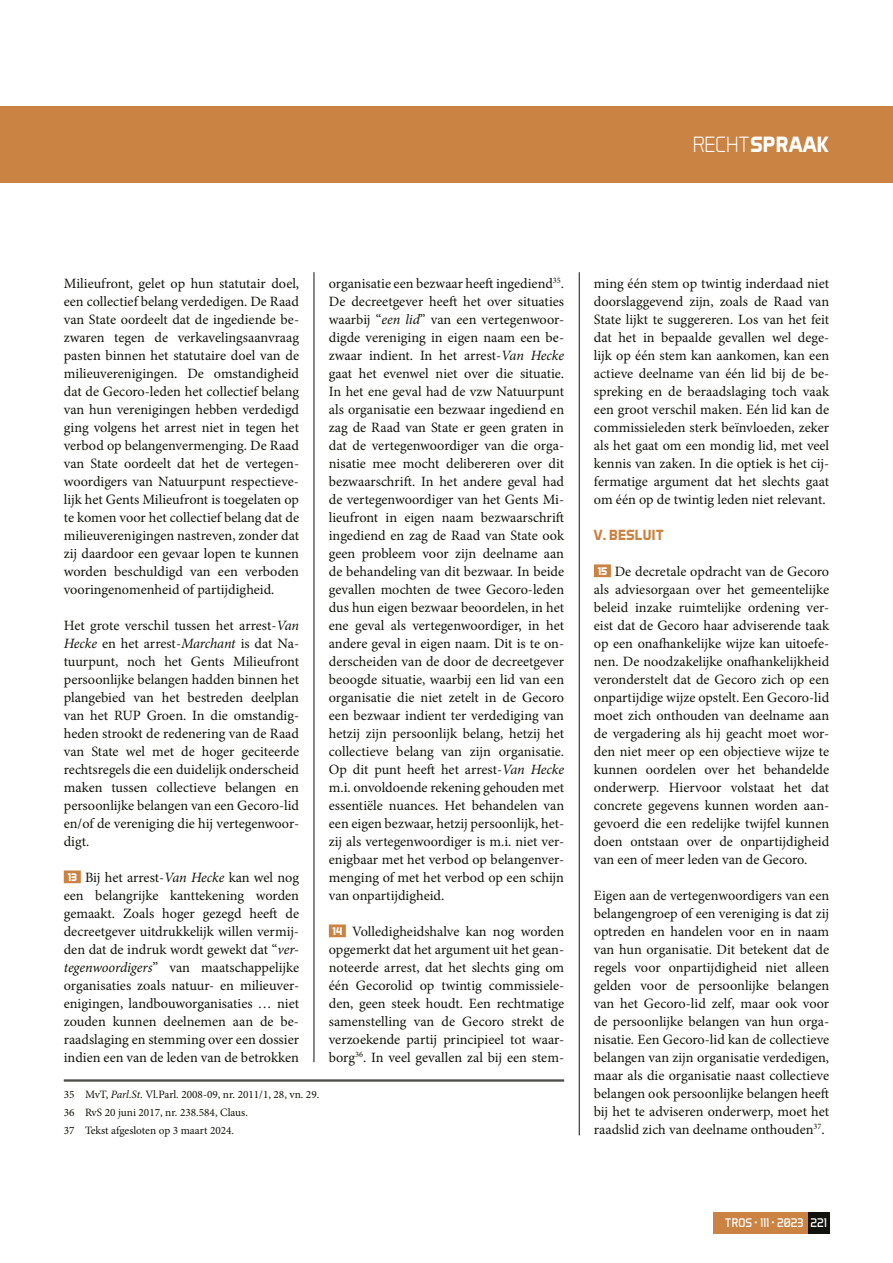
<style>
.page{position:relative;width:893px;height:1263px;background:#fff}
.page>*{position:absolute;margin:0;border:0;box-sizing:border-box;transform-origin:0 0}
.t1{font:700 22.5px "Aero Matics";color:#fff}
.t2{font:700 15px "Aero Matics";color:#ca8342}
.t3{font:14.25px/18px "Minion Pro";color:#12120d;text-align:justify}
.t4{font:12.75px "Aero Matics";color:#fff}
.t5{font:11.25px/18px "Minion Pro";color:#12120d}
.s1{font-weight:300}
.s2{font-style:italic}
.s3{font-family:"Aero Matics";font-weight:700;font-size:11.25px;color:#fff}
</style>
<div class="page">
<div style="left:64px;top:870px;width:17px;height:13px;background:#ca8342"></div>
<div style="left:329px;top:924px;width:17px;height:13px;background:#ca8342"></div>
<div style="left:594px;top:564px;width:17px;height:13px;background:#ca8342"></div>
<div style="left:0;top:106px;width:893px;height:77px;background:#ca8342"></div>
<hr style="left:314px;top:272px;width:1px;height:790px;background:#12120d">
<hr style="left:579px;top:272px;width:1px;height:863px;background:#12120d">
<hr style="left:64px;top:1079px;width:500px;height:1px;background:#12120d">
<hr style="left:64px;top:1081px;width:500px;height:1px;background:#12120d">
<div style="left:713px;top:1212px;width:95px;height:21px;background:#ca8342"></div>
<div style="left:808px;top:1212px;width:21px;height:21px;background:#12120d"></div>
<h1 class="t1" style="left:693px;top:131px;width:138px"><span class="s1">RECHT</span>SPRAAK</h1>
<p class="t3" style="left:64px;top:275px;width:237px">Milieufront, gelet op hun statutair doel, een collectief belang verdedigen. De Raad van State oordeelt dat de ingediende be&shy;zwaren tegen de verkavelingsaanvraag pasten binnen het statutaire doel van de milieuverenigingen. De omstandigheid dat de Gecoro-leden het collectief belang van hun verenigingen hebben verdedigd ging volgens het arrest niet in tegen het verbod op belangenvermenging. De Raad van State oordeelt dat het de vertegen&shy;woordigers van Natuurpunt respectieve&shy;lijk het Gents Milieufront is toegelaten op te komen voor het collectief belang dat de milieuverenigingen nastreven, zonder dat zij daardoor een gevaar lopen te kunnen worden beschuldigd van een verboden vooringenomenheid of partijdigheid.</p>
<p class="t3" style="left:64px;top:616px;width:237px">Het grote verschil tussen het arrest-<span class="s2">Van Hecke</span> en het arrest-<span class="s2">Marchant</span> is dat Na&shy;tuurpunt, noch het Gents Milieufront persoonlijke belangen hadden binnen het plangebied van het bestreden deelplan van het RUP Groen. In die omstandig&shy;heden strookt de redenering van de Raad van State wel met de hoger geciteerde rechtsregels die een duidelijk onderscheid maken tussen collectieve belangen en persoonlijke belangen van een Gecoro-lid en/of de vereniging die hij vertegenwoor&shy;digt.</p>
<p class="t3" style="left:64px;top:869px;width:237px"><span class="s3">13</span> Bij het arrest-<span class="s2">Van Hecke</span> kan wel nog een belangrijke kanttekening worden gemaakt. Zoals hoger gezegd heeft de decreetgever uitdrukkelijk willen vermij&shy;den dat de indruk wordt gewekt dat “<span class="s2">ver&shy;tegenwoordigers</span>” van maatschappelijke organisaties zoals natuur- en milieuver&shy;enigingen, landbouworganisaties … niet zouden kunnen deelnemen aan de be&shy;raadslaging en stemming over een dossier indien een van de leden van de betrokken</p>
<p class="t5" style="left:64px;top:1085px;width:257px">35 MvT, <span class="s2">Parl.St</span>. Vl.Parl. 2008-09, nr. 2011/1, 28, vn. 29.<br>36 RvS 20 juni 2017, nr. 238.584, Claus.<br>37 Tekst afgesloten op 3 maart 2024.</p>
<p class="t3" style="left:329px;top:275px;width:237px">organisatie een bezwaar heeft ingediend<sup>35</sup>.<br>De decreetgever heeft het over situaties waarbij “<span class="s2">een lid</span>” van een vertegenwoor&shy;digde vereniging in eigen naam een be&shy;zwaar indient. In het arrest-<span class="s2">Van Hecke </span>gaat het evenwel niet over die situatie.<br>In het ene geval had de vzw Natuurpunt als organisatie een bezwaar ingediend en zag de Raad van State er geen graten in dat de vertegenwoordiger van die orga&shy;nisatie mee mocht delibereren over dit bezwaarschrift. In het andere geval had de vertegenwoordiger van het Gents Mi&shy;lieufront in eigen naam bezwaarschrift ingediend en zag de Raad van State ook geen probleem voor zijn deelname aan de behandeling van dit bezwaar. In beide gevallen mochten de twee Gecoro-leden dus hun eigen bezwaar beoordelen, in het ene geval als vertegenwoordiger, in het andere geval in eigen naam. Dit is te on&shy;derscheiden van de door de decreetgever beoogde situatie, waarbij een lid van een organisatie die niet zetelt in de Gecoro een bezwaar indient ter verdediging van hetzij zijn persoonlijk belang, hetzij het collectieve belang van zijn organisatie.<br>Op dit punt heeft het arrest-<span class="s2">Van Hecke </span>m.i. onvoldoende rekening gehouden met essentiële nuances. Het behandelen van een eigen bezwaar, hetzij persoonlijk, het&shy;zij als vertegenwoordiger is m.i. niet ver&shy;enigbaar met het verbod op belangenver&shy;menging of met het verbod op een schijn van onpartijdigheid.</p>
<p class="t3" style="left:329px;top:923px;width:237px"><span class="s3">14</span> Volledigheidshalve kan nog worden opgemerkt dat het argument uit het gean&shy;noteerde arrest, dat het slechts ging om één Gecorolid op twintig commissiele&shy;den, geen steek houdt. Een rechtmatige samenstelling van de Gecoro strekt de verzoekende partij principieel tot waar&shy;borg<sup>36</sup>. In veel gevallen zal bij een stem-</p>
<p class="t3" style="left:594px;top:275px;width:237px">ming één stem op twintig inderdaad niet doorslaggevend zijn, zoals de Raad van State lijkt te suggereren. Los van het feit dat het in bepaalde gevallen wel dege&shy;lijk op één stem kan aankomen, kan een actieve deelname van één lid bij de be&shy;spreking en de beraadslaging toch vaak een groot verschil maken. Eén lid kan de commissieleden sterk beïnvloeden, zeker als het gaat om een mondig lid, met veel kennis van zaken. In die optiek is het cij&shy;fermatige argument dat het slechts gaat om één op de twintig leden niet relevant.</p>
<p class="t2" style="left:594px;top:526px;width:72px">V. BESLUIT</p>
<p class="t3" style="left:594px;top:563px;width:237px"><span class="s3">15</span> De decretale opdracht van de Gecoro als adviesorgaan over het gemeentelijke beleid inzake ruimtelijke ordening ver&shy;eist dat de Gecoro haar adviserende taak op een onafhankelijke wijze kan uitoefe&shy;nen. De noodzakelijke onafhankelijkheid veronderstelt dat de Gecoro zich op een onpartijdige wijze opstelt. Een Gecoro-lid moet zich onthouden van deelname aan de vergadering als hij geacht moet wor&shy;den niet meer op een objectieve wijze te kunnen oordelen over het behandelde onderwerp. Hiervoor volstaat het dat concrete gegevens kunnen worden aan&shy;gevoerd die een redelijke twijfel kunnen doen ontstaan over de onpartijdigheid van een of meer leden van de Gecoro.</p>
<p class="t3" style="left:594px;top:886px;width:237px">Eigen aan de vertegenwoordigers van een belangengroep of een vereniging is dat zij optreden en handelen voor en in naam van hun organisatie. Dit betekent dat de regels voor onpartijdigheid niet alleen gelden voor de persoonlijke belangen van het Gecoro-lid zelf, maar ook voor de persoonlijke belangen van hun orga&shy;nisatie. Een Gecoro-lid kan de collectieve belangen van zijn organisatie verdedigen, maar als die organisatie naast collectieve belangen ook persoonlijke belangen heeft bij het te adviseren onderwerp, moet het raadslid zich van deelname onthouden<sup>37</sup>.</p>
<p class="t4" style="left:725px;top:1215px;width:103px">TROS • 111 • 2023 221</p>
</div>
